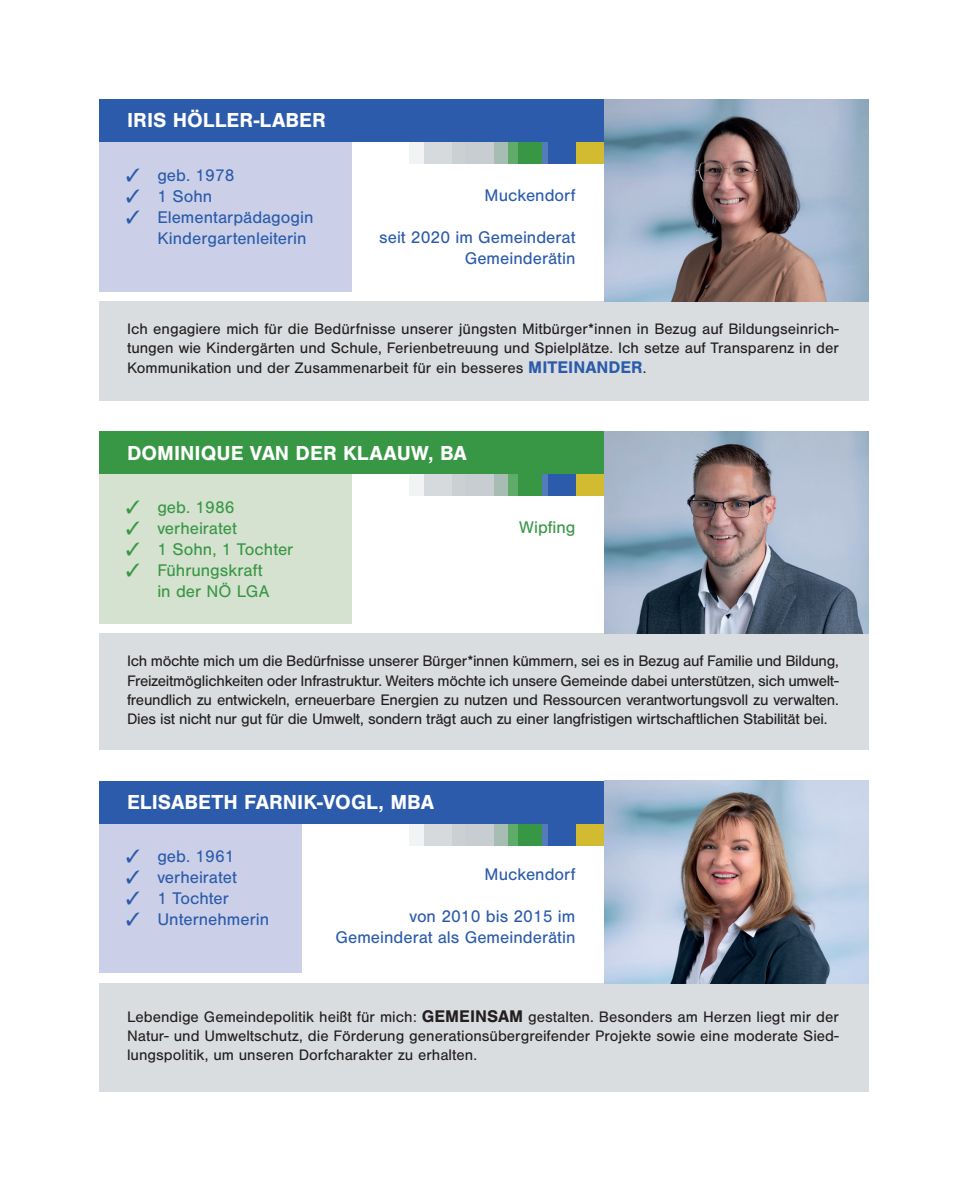
<style>
.page{position:relative;width:968px;height:1191px;background:#fff}
.page>*{position:absolute;margin:0;border:0;box-sizing:border-box;transform-origin:0 0}
.t1{font:700 21px "Nimbus San";color:#fff}
.t2{font:17.5px/21px "Nimbus San";color:#2b5baa;text-align:right}
.t3{font:17.5px/21px "Nimbus San";color:#389745}
.t4{font:15.75px/19.2px "Nimbus San";color:#231f20;text-align:justify}
.s1{font-weight:700;font-size:17.5px;color:#2b5baa}
.s2{font-weight:700;font-size:17.5px}
</style>
<div class="page">
<div style="left:99px;top:142px;width:253px;height:149px;background:#cbd0e8"></div>
<div style="left:99px;top:474px;width:253px;height:150px;background:#d5e2cf"></div>
<div style="left:99px;top:823px;width:203px;height:150px;background:#cbd0e8"></div>
<div style="left:99px;top:301px;width:769px;height:99px;background:#dadddf"></div>
<div style="left:99px;top:633px;width:769px;height:117px;background:#dadddf"></div>
<div style="left:99px;top:983px;width:769px;height:108px;background:#dadddf"></div>
<div style="left:99px;top:99px;width:505px;height:43px;background:#2b5baa"></div>
<div style="left:99px;top:431px;width:505px;height:43px;background:#389745"></div>
<div style="left:99px;top:781px;width:505px;height:42px;background:#2b5baa"></div>
<img style="left:604px;top:99px;width:264px;height:202px">
<img style="left:604px;top:431px;width:264px;height:202px">
<img style="left:604px;top:781px;width:264px;height:202px">
<div style="left:549px;top:142px;width:55px;height:22px;background:#d2bb31"></div>
<div style="left:520px;top:142px;width:55px;height:22px;background:linear-gradient(to bottom,#557bbb,#557bbb)"></div>
<div style="left:548px;top:142px;width:27px;height:22px;background:#2b5baa"></div>
<div style="left:494px;top:142px;width:47px;height:22px;background:linear-gradient(to bottom,#5fab6a,#5fab6a)"></div>
<div style="left:517px;top:142px;width:24px;height:22px;background:#389745"></div>
<svg style="left:464px;top:142px;width:43px;height:22px"></svg>
<div style="left:409px;top:142px;width:55px;height:22px;background:#d7dadc"></div>
<div style="left:369px;top:142px;width:55px;height:22px;background:linear-gradient(to right,#fff,#f4f4f5)"></div>
<div style="left:549px;top:474px;width:55px;height:22px;background:#d2bb31"></div>
<div style="left:520px;top:474px;width:55px;height:22px;background:linear-gradient(to bottom,#557bbb,#557bbb)"></div>
<div style="left:548px;top:474px;width:27px;height:22px;background:#2b5baa"></div>
<div style="left:494px;top:474px;width:47px;height:22px;background:linear-gradient(to bottom,#5fab6a,#5fab6a)"></div>
<div style="left:517px;top:474px;width:24px;height:22px;background:#389745"></div>
<svg style="left:464px;top:474px;width:43px;height:22px"></svg>
<div style="left:409px;top:474px;width:55px;height:22px;background:#d7dadc"></div>
<div style="left:369px;top:474px;width:55px;height:22px;background:linear-gradient(to right,#fff,#f4f4f5)"></div>
<div style="left:549px;top:823px;width:55px;height:22px;background:#d2bb31"></div>
<div style="left:520px;top:823px;width:55px;height:22px;background:linear-gradient(to bottom,#557bbb,#557bbb)"></div>
<div style="left:548px;top:823px;width:27px;height:22px;background:#2b5baa"></div>
<div style="left:494px;top:823px;width:47px;height:22px;background:linear-gradient(to bottom,#5fab6a,#5fab6a)"></div>
<div style="left:517px;top:823px;width:24px;height:22px;background:#389745"></div>
<svg style="left:464px;top:823px;width:43px;height:22px"></svg>
<div style="left:409px;top:823px;width:55px;height:22px;background:#d7dadc"></div>
<div style="left:369px;top:823px;width:55px;height:22px;background:linear-gradient(to right,#fff,#f4f4f5)"></div>
<h1 class="t1" style="left:127px;top:108px;width:200px">IRIS HÖLLER-LABER</h1>
<p class="t2" style="left:126px;top:165px;width:110px">✓ geb. 1978</p>
<p class="t2" style="left:126px;top:186px;width:88px">✓ 1 Sohn</p>
<p class="t2" style="left:157px;top:207px;width:158px;text-align:left;text-indent:-32px">✓ Elementarpädagogin<br>Kindergartenleiterin</p>
<p class="t2" style="left:484px;top:185px;width:92px">Muckendorf</p>
<p class="t2" style="left:379px;top:227px;width:198px">seit 2020 im Gemeinderat<br>Gemeinderätin</p>
<p class="t4" style="left:127px;top:319px;width:713px">Ich engagiere mich für die Bedürfnisse unserer jüngsten Mitbürger*innen in Bezug auf Bildungseinrich&shy;tungen wie Kindergärten und Schule, Ferienbetreuung und Spielplätze. Ich setze auf Transparenz in der Kommunikation und der Zusammenarbeit für ein besseres <span class="s1">MITEINANDER</span>.</p>
<h1 class="t1" style="left:127px;top:441px;width:341px">DOMINIQUE VAN DER KLAAUW, BA</h1>
<p class="t3" style="left:126px;top:497px;width:110px">✓ geb. 1986</p>
<p class="t3" style="left:126px;top:518px;width:112px">✓ verheiratet</p>
<p class="t3" style="left:126px;top:539px;width:169px">✓ 1 Sohn, 1 Tochter</p>
<p class="t3" style="left:157px;top:560px;width:113px;text-indent:-32px">✓ Führungskraft in der NÖ LGA</p>
<p class="t3" style="left:519px;top:517px;width:58px">Wipfing</p>
<p class="t4" style="left:127px;top:651px;width:713px">Ich möchte mich um die Bedürfnisse unserer Bürger*innen kümmern, sei es in Bezug auf Familie und Bildung, Freizeitmöglichkeiten oder Infrastruktur. Weiters möchte ich unsere Gemeinde dabei unterstützen, sich umwelt&shy;freundlich zu entwickeln, erneuerbare Energien zu nutzen und Ressourcen verantwortungsvoll zu verwalten.<br>Dies ist nicht nur gut für die Umwelt, sondern trägt auch zu einer langfristigen wirtschaftlichen Stabilität bei.</p>
<h1 class="t1" style="left:127px;top:790px;width:308px">ELISABETH FARNIK-VOGL, MBA</h1>
<p class="t2" style="left:126px;top:846px;width:110px">✓ geb. 1961</p>
<p class="t2" style="left:126px;top:867px;width:112px">✓ verheiratet</p>
<p class="t2" style="left:126px;top:888px;width:105px">✓ 1 Tochter</p>
<p class="t2" style="left:126px;top:909px;width:145px">✓ Unternehmerin</p>
<p class="t2" style="left:484px;top:864px;width:92px">Muckendorf</p>
<p class="t2" style="left:335px;top:906px;width:241px">von 2010 bis 2015 im<br>Gemeinderat als Gemeinderätin</p>
<p class="t4" style="left:127px;top:1007px;width:713px">Lebendige Gemeindepolitik heißt für mich: <span class="s2">GEMEINSAM</span> gestalten. Besonders am Herzen liegt mir der Natur- und Umweltschutz, die Förderung generationsübergreifender Projekte sowie eine moderate Sied&shy;lungspolitik, um unseren Dorfcharakter zu erhalten.</p>
</div>
